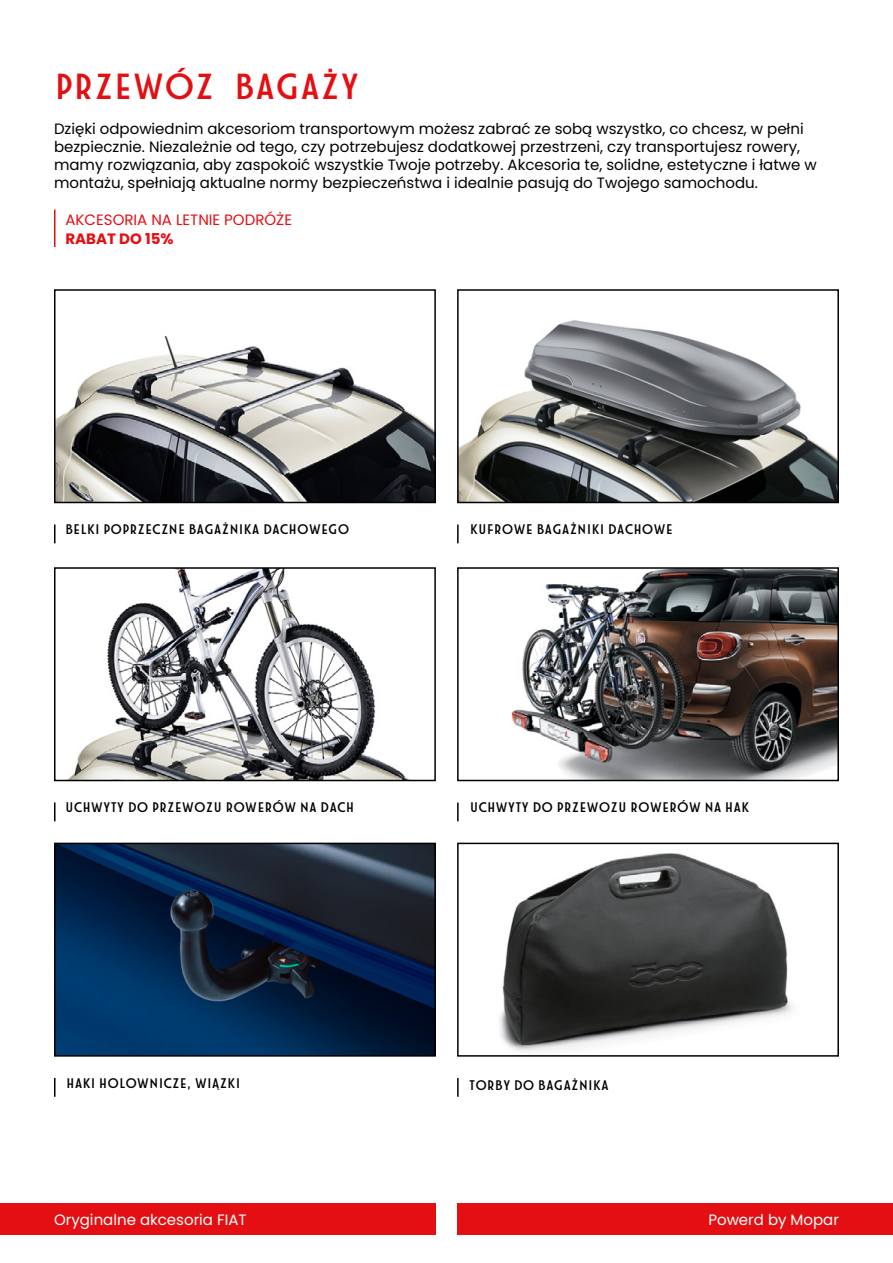
<style>
.page{position:relative;width:893px;height:1263px;background:#fff}
.page>*{position:absolute;margin:0;border:0;box-sizing:border-box;transform-origin:0 0}
.t1{font:39px "Fiat Advert 01 B";color:#e30f13}
.t2{font:15px/18px "Poppins";color:#000}
.t3{font:15px "FIATADVERT01 A";color:#000}
.t4{font:15px "Poppins";color:#fff}
.t5{font:15px "Poppins";color:#e30f13}
.t6{font:700 15px "Poppins";color:#e30f13}
</style>
<div class="page">
<img style="left:57px;top:336px;width:376px;height:164px">
<div style="left:54px;top:289px;width:382px;height:214px;border:2px solid #000"></div>
<img style="left:69px;top:570px;width:339px;height:208px">
<div style="left:54px;top:567px;width:382px;height:214px;border:2px solid #000"></div>
<img style="left:57px;top:846px;width:376px;height:208px">
<div style="left:54px;top:843px;width:382px;height:214px;border:2px solid #000"></div>
<img style="left:460px;top:320px;width:376px;height:180px">
<div style="left:457px;top:289px;width:382px;height:214px;border:2px solid #000"></div>
<img style="left:511px;top:570px;width:325px;height:208px">
<div style="left:457px;top:567px;width:382px;height:214px;border:2px solid #000"></div>
<img style="left:500px;top:853px;width:293px;height:199px">
<div style="left:457px;top:843px;width:382px;height:214px;border:2px solid #000"></div>
<svg style="left:54px;top:524px;width:2px;height:19px"></svg>
<svg style="left:54px;top:802px;width:2px;height:19px"></svg>
<svg style="left:54px;top:1078px;width:2px;height:19px"></svg>
<svg style="left:457px;top:524px;width:2px;height:19px"></svg>
<svg style="left:457px;top:802px;width:2px;height:19px"></svg>
<svg style="left:457px;top:1078px;width:2px;height:19px"></svg>
<div style="left:0;top:1204px;width:436px;height:31px;background:#e30f13"></div>
<div style="left:457px;top:1204px;width:436px;height:31px;background:#e30f13"></div>
<hr style="left:54px;top:210px;width:2px;height:37px;background:#e30f13">
<h1 class="t1" style="left:54px;top:67px;width:307px">PRZEWÓZ BAGAŻY</h1>
<p class="t2" style="left:54px;top:120px;width:764px">Dzięki odpowiednim akcesoriom transportowym możesz zabrać ze sobą wszystko, co chcesz, w pełni bezpiecznie. Niezależnie od tego, czy potrzebujesz dodatkowej przestrzeni, czy transportujesz rowery, mamy rozwiązania, aby zaspokoić wszystkie Twoje potrzeby. Akcesoria te, solidne, estetyczne i łatwe w montażu, spełniają aktualne normy bezpieczeństwa i idealnie pasują do Twojego samochodu.</p>
<p class="t5" style="left:65px;top:211px;width:228px">AKCESORIA NA LETNIE PODRÓŻE</p>
<p class="t6" style="left:65px;top:230px;width:110px">RABAT DO 15%</p>
<p class="t3" style="left:65px;top:522px;width:286px">BELKI POPRZECZNE BAGAŻNIKA DACHOWEGO</p>
<p class="t3" style="left:470px;top:522px;width:205px">KUFROWE BAGAŻNIKI DACHOWE</p>
<p class="t3" style="left:65px;top:800px;width:291px">UCHWYTY DO PRZEWOZU ROWERÓW NA DACH</p>
<p class="t3" style="left:470px;top:800px;width:281px">UCHWYTY DO PRZEWOZU ROWERÓW NA HAK</p>
<p class="t3" style="left:66px;top:1075px;width:176px">HAKI HOLOWNICZE, WIĄZKI</p>
<p class="t3" style="left:469px;top:1078px;width:141px">TORBY DO BAGAŻNIKA</p>
<p class="t4" style="left:54px;top:1211px;width:194px">Oryginalne akcesoria FIAT</p>
<p class="t4" style="left:708px;top:1211px;width:132px">Powerd by Mopar</p>
</div>
